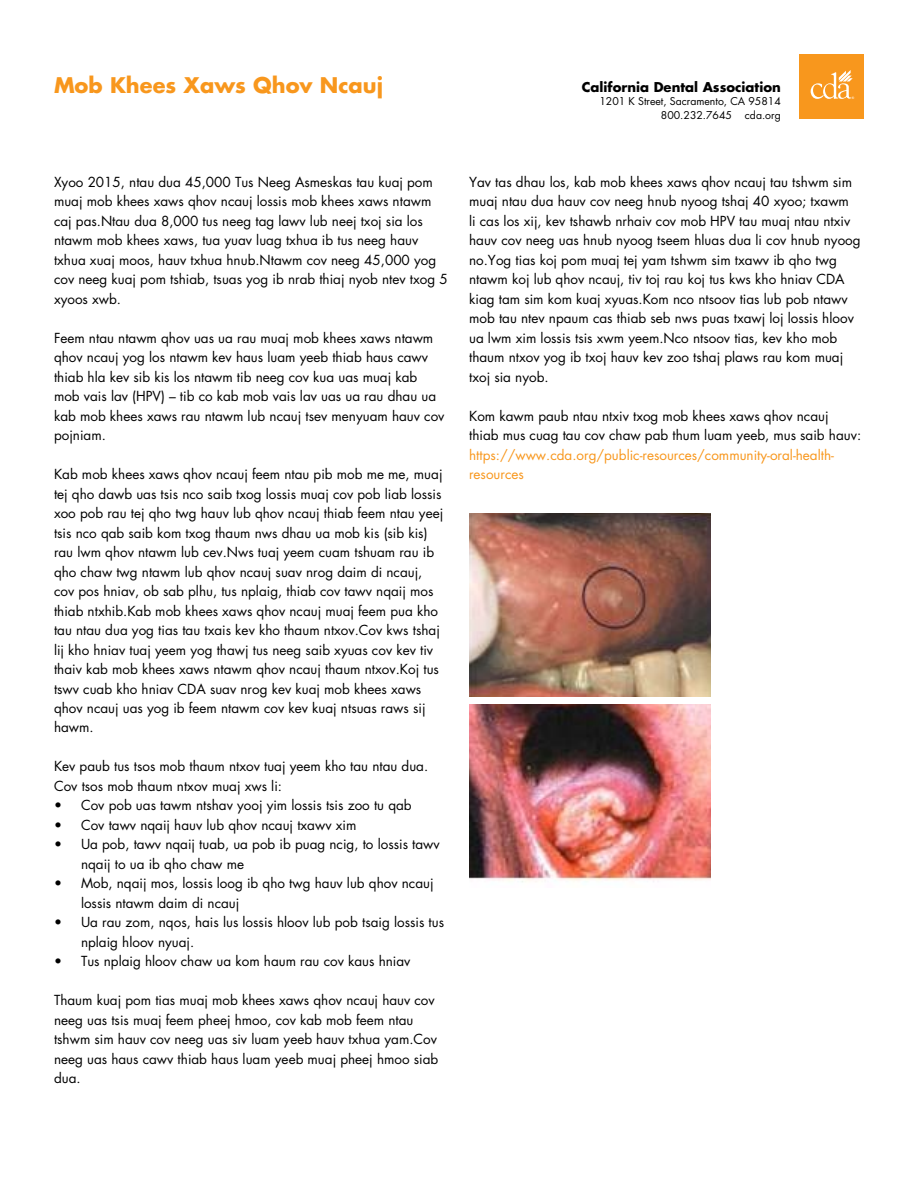
<style>
.page{position:relative;width:918px;height:1188px;background:#fff}
.page>*{position:absolute;margin:0;border:0;box-sizing:border-box;transform-origin:0 0}
.t1{font:700 21px "Futura Std";color:#f8971d}
.t2{font:13.5px/19.5px "Futura Std";color:#000}
.t3{font:13.5px/19.5px "Futura Std";color:#f8971d}
.t4{font:700 13.2px "Futura Std";color:#000}
.t5{font:10.5px/13.5px "Futura Std";color:#000;text-align:right}
.t6{font:3.3px "Arial";color:#fff}
</style>
<div class="page">
<div style="left:799px;top:54px;width:65px;height:65px;background:#f8971d"></div>
<svg style="left:811px;top:70px;width:42px;height:29px"></svg>
<img style="left:469px;top:513px;width:241px;height:183px">
<img style="left:469px;top:704px;width:241px;height:178px">
<h1 class="t1" style="left:54px;top:71px;width:331px">Mob Khees Xaws Qhov Ncauj</h1>
<p class="t2" style="left:54px;top:172px;width:395px">Xyoo 2015, ntau dua 45,000 Tus Neeg Asmeskas tau kuaj pom muaj mob khees xaws qhov ncauj lossis mob khees xaws ntawm caj pas.Ntau dua 8,000 tus neeg tag lawv lub neej txoj sia los ntawm mob khees xaws, tua yuav luag txhua ib tus neeg hauv txhua xuaj moos, hauv txhua hnub.Ntawm cov neeg 45,000 yog cov neeg kuaj pom tshiab, tsuas yog ib nrab thiaj nyob ntev txog 5 xyoos xwb.</p>
<p class="t2" style="left:54px;top:328px;width:392px">Feem ntau ntawm qhov uas ua rau muaj mob khees xaws ntawm qhov ncauj yog los ntawm kev haus luam yeeb thiab haus cawv thiab hla kev sib kis los ntawm tib neeg cov kua uas muaj kab mob vais lav (HPV) – tib co kab mob vais lav uas ua rau dhau ua kab mob khees xaws rau ntawm lub ncauj tsev menyuam hauv cov pojniam.</p>
<p class="t2" style="left:54px;top:465px;width:391px">Kab mob khees xaws qhov ncauj feem ntau pib mob me me, muaj tej qho dawb uas tsis nco saib txog lossis muaj cov pob liab lossis xoo pob rau tej qho twg hauv lub qhov ncauj thiab feem ntau yeej tsis nco qab saib kom txog thaum nws dhau ua mob kis (sib kis) rau lwm qhov ntawm lub cev.Nws tuaj yeem cuam tshuam rau ib qho chaw twg ntawm lub qhov ncauj suav nrog daim di ncauj, cov pos hniav, ob sab plhu, tus nplaig, thiab cov tawv nqaij mos thiab ntxhib.Kab mob khees xaws qhov ncauj muaj feem pua kho tau ntau dua yog tias tau txais kev kho thaum ntxov.Cov kws tshaj lij kho hniav tuaj yeem yog thawj tus neeg saib xyuas cov kev tiv thaiv kab mob khees xaws ntawm qhov ncauj thaum ntxov.Koj tus tswv cuab kho hniav CDA suav nrog kev kuaj mob khees xaws qhov ncauj uas yog ib feem ntawm cov kev kuaj ntsuas raws sij hawm.</p>
<p class="t2" style="left:54px;top:757px;width:376px">Kev paub tus tsos mob thaum ntxov tuaj yeem kho tau ntau dua.<br>Cov tsos mob thaum ntxov muaj xws li:</p>
<p class="t2" style="left:54px;top:796px;width:359px">• Cov pob uas tawm ntshav yooj yim lossis tsis zoo tu qab</p>
<p class="t2" style="left:54px;top:815px;width:304px">• Cov tawv nqaij hauv lub qhov ncauj txawv xim</p>
<p class="t2" style="left:81px;top:835px;width:360px;text-indent:-27px">• Ua pob, tawv nqaij tuab, ua pob ib puag ncig, to lossis tawv nqaij to ua ib qho chaw me</p>
<p class="t2" style="left:81px;top:874px;width:354px;text-indent:-27px">• Mob, nqaij mos, lossis loog ib qho twg hauv lub qhov ncauj lossis ntawm daim di ncauj</p>
<p class="t2" style="left:81px;top:913px;width:365px;text-indent:-27px">• Ua rau zom, nqos, hais lus lossis hloov lub pob tsaig lossis tus nplaig hloov nyuaj.</p>
<p class="t2" style="left:54px;top:952px;width:358px">• Tus nplaig hloov chaw ua kom haum rau cov kaus hniav</p>
<p class="t2" style="left:54px;top:991px;width:386px">Thaum kuaj pom tias muaj mob khees xaws qhov ncauj hauv cov neeg uas tsis muaj feem pheej hmoo, cov kab mob feem ntau tshwm sim hauv cov neeg uas siv luam yeeb hauv txhua yam.Cov neeg uas haus cawv thiab haus luam yeeb muaj pheej hmoo siab dua.</p>
<p class="t4" style="left:582px;top:78px;width:200px">California Dental Association</p>
<p class="t5" style="left:599px;top:95px;width:183px">1201 K Street, Sacramento, CA 95814<br>800.232.7645 cda.org</p>
<p class="t6" style="left:852px;top:95px;width:4px">®</p>
<p class="t2" style="left:469px;top:172px;width:393px">Yav tas dhau los, kab mob khees xaws qhov ncauj tau tshwm sim muaj ntau dua hauv cov neeg hnub nyoog tshaj 40 xyoo; txawm<br>li cas los xij, kev tshawb nrhaiv cov mob HPV tau muaj ntau ntxiv hauv cov neeg uas hnub nyoog tseem hluas dua li cov hnub nyoog no.Yog tias koj pom muaj tej yam tshwm sim txawv ib qho twg ntawm koj lub qhov ncauj, tiv toj rau koj tus kws kho hniav CDA kiag tam sim kom kuaj xyuas.Kom nco ntsoov tias lub pob ntawv mob tau ntev npaum cas thiab seb nws puas txawj loj lossis hloov ua lwm xim lossis tsis xwm yeem.Nco ntsoov tias, kev kho mob thaum ntxov yog ib txoj hauv kev zoo tshaj plaws rau kom muaj txoj sia nyob.</p>
<p class="t2" style="left:469px;top:406px;width:394px">Kom kawm paub ntau ntxiv txog mob khees xaws qhov ncauj thiab mus cuag tau cov chaw pab thum luam yeeb, mus saib hauv:</p>
<p class="t3" style="left:469px;top:445px;width:366px">https://www.cda.org/public-resources/community-oral-health&shy;resources</p>
</div>
